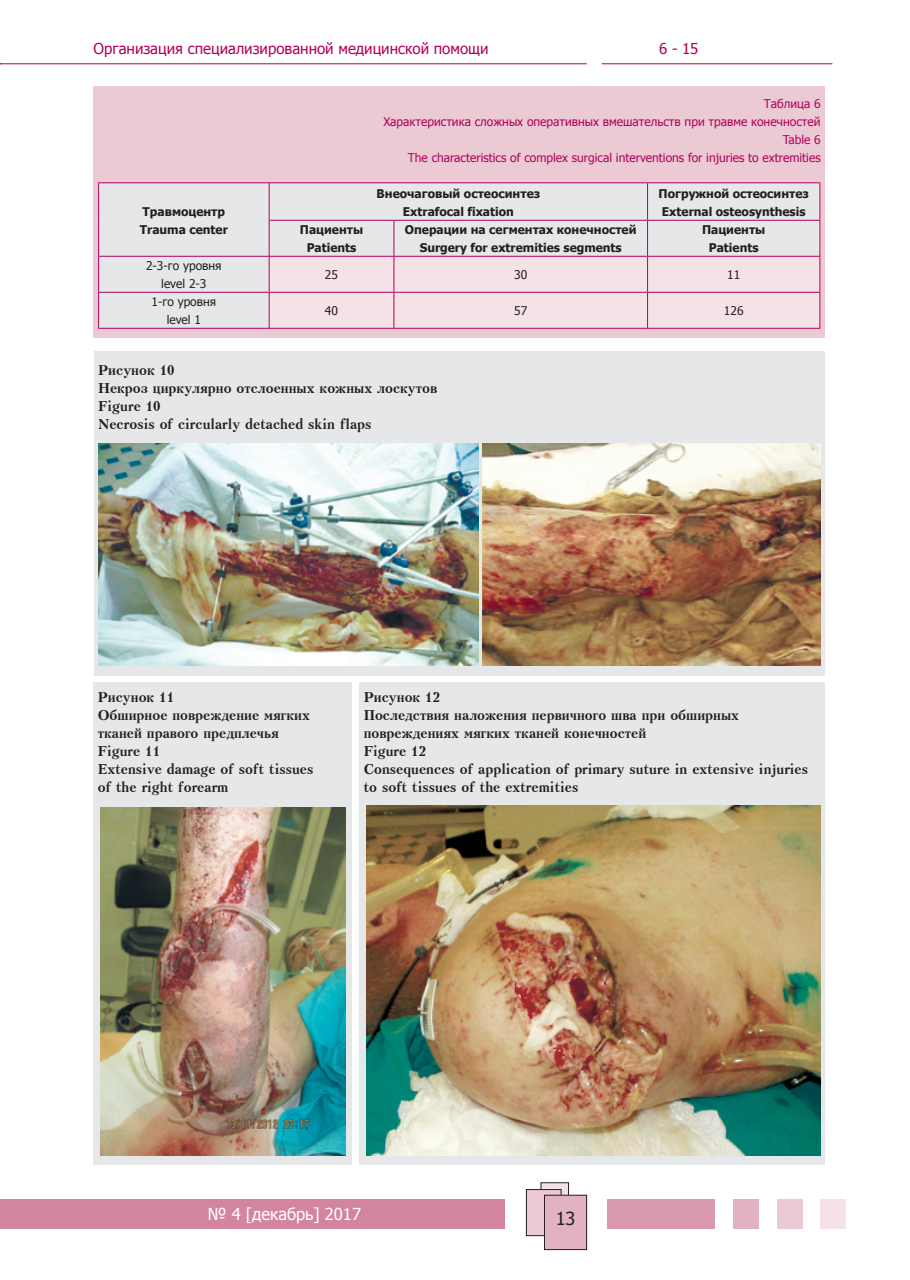
<style>
.page{position:relative;width:910px;height:1280px;background:#fff}
.page>*{position:absolute;margin:0;border:0;box-sizing:border-box;transform-origin:0 0}
.t1{font:18px "Tahoma";color:#231f20}
.t2{font:16.5px "Tahoma";color:#fff}
.t3{font:15px "Tahoma";color:#b1015c}
.t4{font:700 13.5px/18px "Kudrashov";color:#231f20}
.t5{font:700 12px/18px "Tahoma";color:#231f20;text-align:center}
.t6{font:12px/18px "Tahoma";color:#b1015c;text-align:right}
.t7{font:12px/18px "Tahoma";color:#231f20;text-align:center}
</style>
<div class="page">
<div style="left:607px;top:1198px;width:107px;height:30px;background:#da9aae"></div>
<div style="left:733px;top:1198px;width:26px;height:30px;background:#e3b2c1"></div>
<div style="left:777px;top:1198px;width:26px;height:30px;background:#eccad4"></div>
<div style="left:821px;top:1198px;width:25px;height:30px;background:#f5e2e7"></div>
<div style="left:0;top:1198px;width:505px;height:30px;background:#d3859f"></div>
<div style="left:541px;top:1183px;width:28px;height:36px;background:#f5e2e7"></div>
<div style="left:541px;top:1182px;width:28px;height:37px;border:1px solid #231f20"></div>
<div style="left:526px;top:1189px;width:35px;height:47px;background:#eccad4"></div>
<div style="left:526px;top:1189px;width:35px;height:47px;border:1px solid #231f20"></div>
<div style="left:544px;top:1195px;width:43px;height:54px;background:#e3b2c1"></div>
<div style="left:544px;top:1195px;width:43px;height:55px;border:1px solid #231f20"></div>
<hr style="left:0;top:63px;width:587px;height:1px;background:#b1015c">
<hr style="left:602px;top:63px;width:230px;height:1px;background:#b1015c">
<div style="left:94px;top:86px;width:731px;height:252px;background:#eccad4"></div>
<div style="left:99px;top:183px;width:720px;height:145px;background:#e6e7e9"></div>
<div style="left:270px;top:257px;width:549px;height:71px;background:#f5e2e7"></div>
<hr style="left:98px;top:182px;width:171px;height:1px;background:#b1015c">
<hr style="left:98px;top:183px;width:1px;height:37px;background:#b1015c">
<hr style="left:269px;top:182px;width:125px;height:1px;background:#b1015c">
<hr style="left:269px;top:183px;width:1px;height:37px;background:#b1015c">
<hr style="left:394px;top:182px;width:254px;height:1px;background:#b1015c">
<hr style="left:648px;top:182px;width:172px;height:1px;background:#b1015c">
<hr style="left:647px;top:183px;width:1px;height:37px;background:#b1015c">
<hr style="left:819px;top:183px;width:1px;height:37px;background:#b1015c">
<hr style="left:98px;top:220px;width:1px;height:36px;background:#b1015c">
<hr style="left:269px;top:220px;width:125px;height:1px;background:#b1015c">
<hr style="left:269px;top:221px;width:1px;height:35px;background:#b1015c">
<hr style="left:394px;top:220px;width:254px;height:1px;background:#b1015c">
<hr style="left:394px;top:221px;width:1px;height:35px;background:#b1015c">
<hr style="left:648px;top:220px;width:172px;height:1px;background:#b1015c">
<hr style="left:647px;top:221px;width:1px;height:35px;background:#b1015c">
<hr style="left:819px;top:221px;width:1px;height:35px;background:#b1015c">
<hr style="left:98px;top:256px;width:171px;height:1px;background:#b1015c">
<hr style="left:98px;top:257px;width:1px;height:35px;background:#b1015c">
<hr style="left:269px;top:256px;width:125px;height:1px;background:#b1015c">
<hr style="left:269px;top:257px;width:1px;height:35px;background:#b1015c">
<hr style="left:394px;top:256px;width:254px;height:1px;background:#b1015c">
<hr style="left:394px;top:257px;width:1px;height:35px;background:#b1015c">
<hr style="left:648px;top:256px;width:172px;height:1px;background:#b1015c">
<hr style="left:647px;top:257px;width:1px;height:35px;background:#b1015c">
<hr style="left:819px;top:257px;width:1px;height:35px;background:#b1015c">
<hr style="left:98px;top:292px;width:171px;height:1px;background:#b1015c">
<hr style="left:98px;top:293px;width:1px;height:35px;background:#b1015c">
<hr style="left:269px;top:292px;width:125px;height:1px;background:#b1015c">
<hr style="left:269px;top:293px;width:1px;height:35px;background:#b1015c">
<hr style="left:394px;top:292px;width:254px;height:1px;background:#b1015c">
<hr style="left:394px;top:293px;width:1px;height:35px;background:#b1015c">
<hr style="left:648px;top:292px;width:172px;height:1px;background:#b1015c">
<hr style="left:647px;top:293px;width:1px;height:35px;background:#b1015c">
<hr style="left:819px;top:293px;width:1px;height:35px;background:#b1015c">
<hr style="left:98px;top:328px;width:171px;height:1px;background:#b1015c">
<hr style="left:269px;top:328px;width:125px;height:1px;background:#b1015c">
<hr style="left:394px;top:328px;width:254px;height:1px;background:#b1015c">
<hr style="left:648px;top:328px;width:172px;height:1px;background:#b1015c">
<div style="left:94px;top:351px;width:731px;height:324px;background:#e6e7e9"></div>
<img style="left:99px;top:444px;width:380px;height:222px">
<img style="left:482px;top:443px;width:339px;height:222px">
<div style="left:94px;top:682px;width:258px;height:483px;background:#e6e7e9"></div>
<img style="left:100px;top:807px;width:245px;height:348px">
<div style="left:360px;top:682px;width:465px;height:483px;background:#e6e7e9"></div>
<img style="left:366px;top:805px;width:454px;height:350px">
<p class="t3" style="left:94px;top:38px;width:396px">Организация специализированной медицинской помощи</p>
<p class="t3" style="left:659px;top:38px;width:41px">6 - 15</p>
<p class="t5" style="left:140px;top:202px;width:90px;text-align:left">Травмоцентр<br>Trauma center</p>
<p class="t6" style="left:383px;top:94px;width:439px">Таблица 6<br>Характеристика сложных оперативных вмешательств при травме конечностей Table 6<br>The characteristics of complex surgical interventions for injuries to extremities</p>
<p class="t5" style="left:377px;top:184px;width:165px">Внеочаговый остеосинтез<br>Extrafocal fixation</p>
<p class="t5" style="left:659px;top:184px;width:152px;text-align:left">Погружной остеосинтез<br>External osteosynthesis</p>
<p class="t5" style="left:300px;top:220px;width:65px">Пациенты<br>Patients</p>
<p class="t5" style="left:405px;top:220px;width:233px">Операции на сегментах конечностей<br>Surgery for extremities segments</p>
<p class="t5" style="left:702px;top:220px;width:65px">Пациенты<br>Patients</p>
<p class="t7" style="left:146px;top:256px;width:77px">2-3-го уровня level 2-3</p>
<p class="t7" style="left:325px;top:265px;width:15px">25</p>
<p class="t7" style="left:514px;top:265px;width:15px">30</p>
<p class="t7" style="left:727px;top:265px;width:15px">11</p>
<p class="t7" style="left:152px;top:292px;width:66px">1-го уровня level 1</p>
<p class="t7" style="left:325px;top:301px;width:15px">40</p>
<p class="t7" style="left:514px;top:301px;width:15px">57</p>
<p class="t7" style="left:724px;top:301px;width:21px">126</p>
<p class="t4" style="left:98px;top:361px;width:340px">Рисунок 10<br>Некроз циркулярно отслоенных кожных лоскутов<br>Figure 10<br>Necrosis of circularly detached skin flaps</p>
<p class="t4" style="left:98px;top:688px;width:217px">Рисунок 11<br>Обширное повреждение мягких тканей правого предплечья<br>Figure 11<br>Extensive damage of soft tissues of the right forearm</p>
<p class="t4" style="left:364px;top:688px;width:446px">Рисунок 12<br>Последствия наложения первичного шва при обширных повреждениях мягких тканей конечностей<br>Figure 12<br>Consequences of application of primary suture in extensive injuries to soft tissues of the extremities</p>
<p class="t2" style="left:208px;top:1203px;width:155px">№ 4 [декабрь] 2017</p>
<h1 class="t1" style="left:556px;top:1206px;width:21px">13</h1>
</div>
